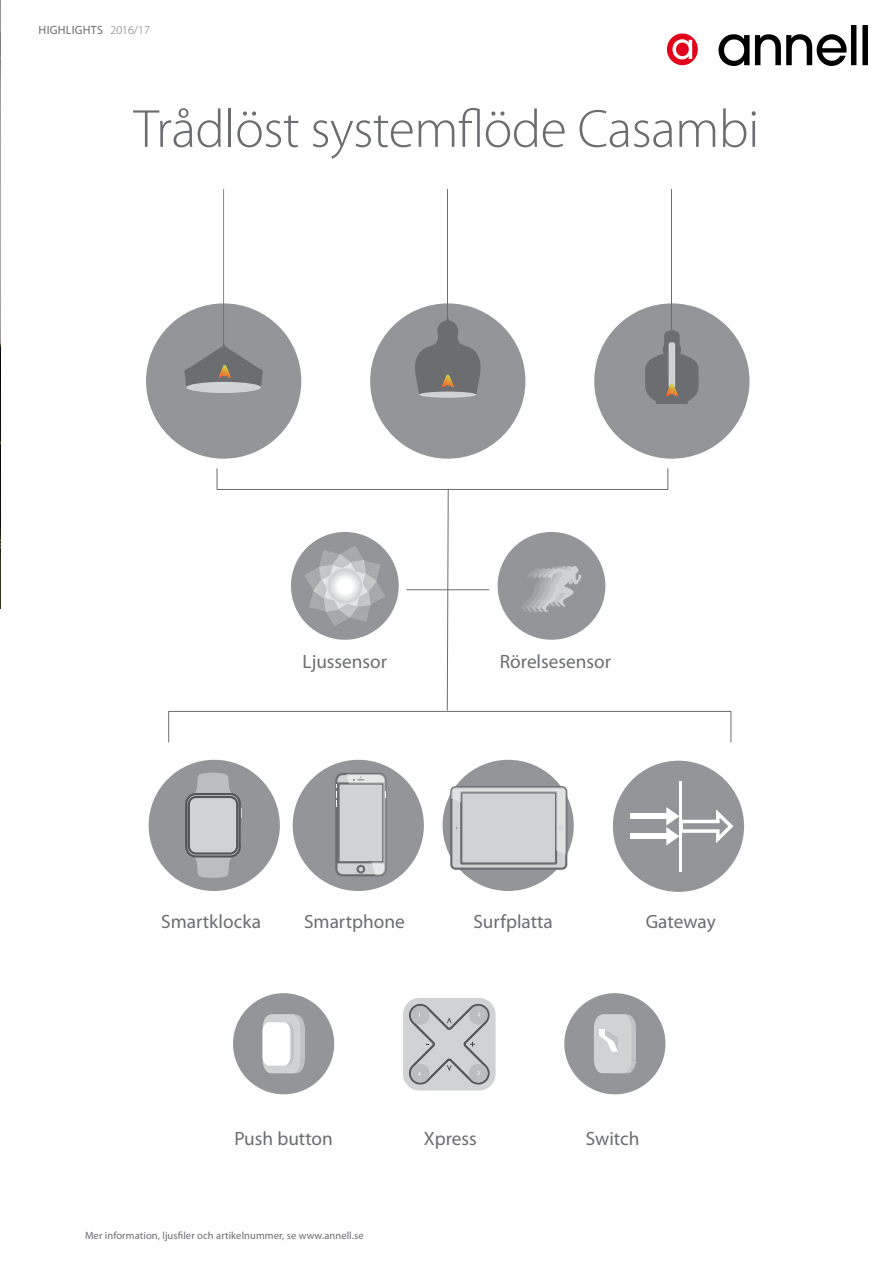
<style>
.page{position:relative;width:893px;height:1263px;background:#fff}
.page>*{position:absolute;margin:0;border:0;box-sizing:border-box;transform-origin:0 0}
.t1{font:300 54px "Myriad Pro";letter-spacing:-.01em;color:#6c6d70}
.t2{font:19.35px "Myriad Pro";color:#6c6d70}
.t3{font:12px "Myriad Pro";letter-spacing:.02em;color:#6c6d70}
.t4{font:10.5px "Myriad Pro";letter-spacing:.01em;color:#6c6d70}
.s1{font-weight:300}
</style>
<div class="page">
<div style="left:149px;top:760px;width:131px;height:131px;background:#939598;border-radius:50%"></div>
<div style="left:293px;top:760px;width:131px;height:131px;background:#939598;border-radius:50%"></div>
<div style="left:443px;top:760px;width:131px;height:131px;background:#939598;border-radius:50%"></div>
<div style="left:613px;top:761px;width:131px;height:131px;background:#939598;border-radius:50%"></div>
<svg style="left:447px;top:490px;width:2px;height:221px"></svg>
<div style="left:498px;top:532px;width:107px;height:108px;background:#939598;border-radius:50%"></div>
<svg style="left:521px;top:566px;width:60px;height:46px"></svg>
<div style="left:291px;top:532px;width:108px;height:108px;background:#939598;border-radius:50%"></div>
<svg style="left:304px;top:545px;width:81px;height:81px"></svg>
<svg style="left:329px;top:569px;width:32px;height:33px"></svg>
<div style="left:327px;top:568px;width:35px;height:35px;border:2px solid #d0d2d3;border-radius:50%"></div>
<div style="left:402px;top:997px;width:95px;height:95px;background:#d1d2d4;border-radius:18px"></div>
<div style="left:401px;top:996px;width:97px;height:97px;border:2px solid #fff;border-radius:18px"></div>
<svg style="left:406px;top:1001px;width:87px;height:86px"></svg>
<svg style="left:185px;top:773px;width:57px;height:105px"></svg>
<svg style="left:335px;top:773px;width:52px;height:104px;background:#bebfc1"></svg>
<svg style="left:449px;top:785px;width:119px;height:86px;background:#c3c4c6"></svg>
<hr style="left:679px;top:781px;width:3px;height:91px;background:#fff">
<div style="left:233px;top:993px;width:101px;height:101px;background:#939598;border-radius:50%"></div>
<svg style="left:263px;top:1014px;width:42px;height:59px;background:#e0e1e2"></svg>
<div style="left:564px;top:993px;width:101px;height:101px;background:#939598;border-radius:50%"></div>
<svg style="left:594px;top:1014px;width:42px;height:59px;background:#cecfd1"></svg>
<div style="left:146px;top:303px;width:155px;height:156px;background:#939598;border-radius:50%"></div>
<div style="left:186px;top:382px;width:75px;height:11px;background:#d1d2d4;border-radius:50%"></div>
<div style="left:594px;top:303px;width:155px;height:156px;background:#939598;border-radius:50%"></div>
<hr style="left:671px;top:190px;width:1px;height:146px;background:#6c6d70">
<div style="left:370px;top:303px;width:155px;height:156px;background:#939598;border-radius:50%"></div>
<hr style="left:447px;top:190px;width:1px;height:140px;background:#6c6d70">
<div style="left:419px;top:392px;width:57px;height:6px;background:#d1d2d4;border-radius:50%"></div>
<svg style="left:415px;top:318px;width:66px;height:76px"></svg>
<svg style="left:645px;top:330px;width:54px;height:74px"></svg>
<svg style="left:184px;top:190px;width:79px;height:198px"></svg>
<div style="left:168px;top:711px;width:563px;height:31px;border:1px solid #6c6d70"></div>
<div style="left:217px;top:468px;width:451px;height:22px;border:1px solid #6c6d70"></div>
<div style="left:630px;top:814px;width:37px;height:5px;background:#fff"></div>
<div style="left:630px;top:834px;width:37px;height:5px;background:#fff"></div>
<svg style="left:666px;top:807px;width:68px;height:39px"></svg>
<hr style="left:406px;top:589px;width:83px;height:1px;background:#6c6d70">
<img style="left:0;top:0;width:1px;height:608px">
<img style="left:667px;top:26px;width:200px;height:39px">
<p class="t3" style="left:39px;top:23px;width:113px">HIGHLIGHTS <span class="s1">2016/17</span></p>
<h1 class="t1" style="left:134px;top:99px;width:627px">Trådlöst systemflöde Casambi</h1>
<p class="t2" style="left:303px;top:650px;width:86px">Ljussensor</p>
<p class="t2" style="left:500px;top:650px;width:113px">Rörelsesensor</p>
<p class="t2" style="left:161px;top:911px;width:101px">Smartklocka</p>
<p class="t2" style="left:304px;top:911px;width:102px">Smartphone</p>
<p class="t2" style="left:473px;top:911px;width:81px">Surfplatta</p>
<p class="t2" style="left:646px;top:911px;width:72px">Gateway</p>
<p class="t2" style="left:234px;top:1128px;width:100px">Push button</p>
<p class="t2" style="left:586px;top:1128px;width:55px">Switch</p>
<p class="t2" style="left:424px;top:1128px;width:55px">Xpress</p>
<p class="t4" style="left:85px;top:1230px;width:280px">Mer information, ljusfiler och artikelnummer, se www.annell.se</p>
</div>
